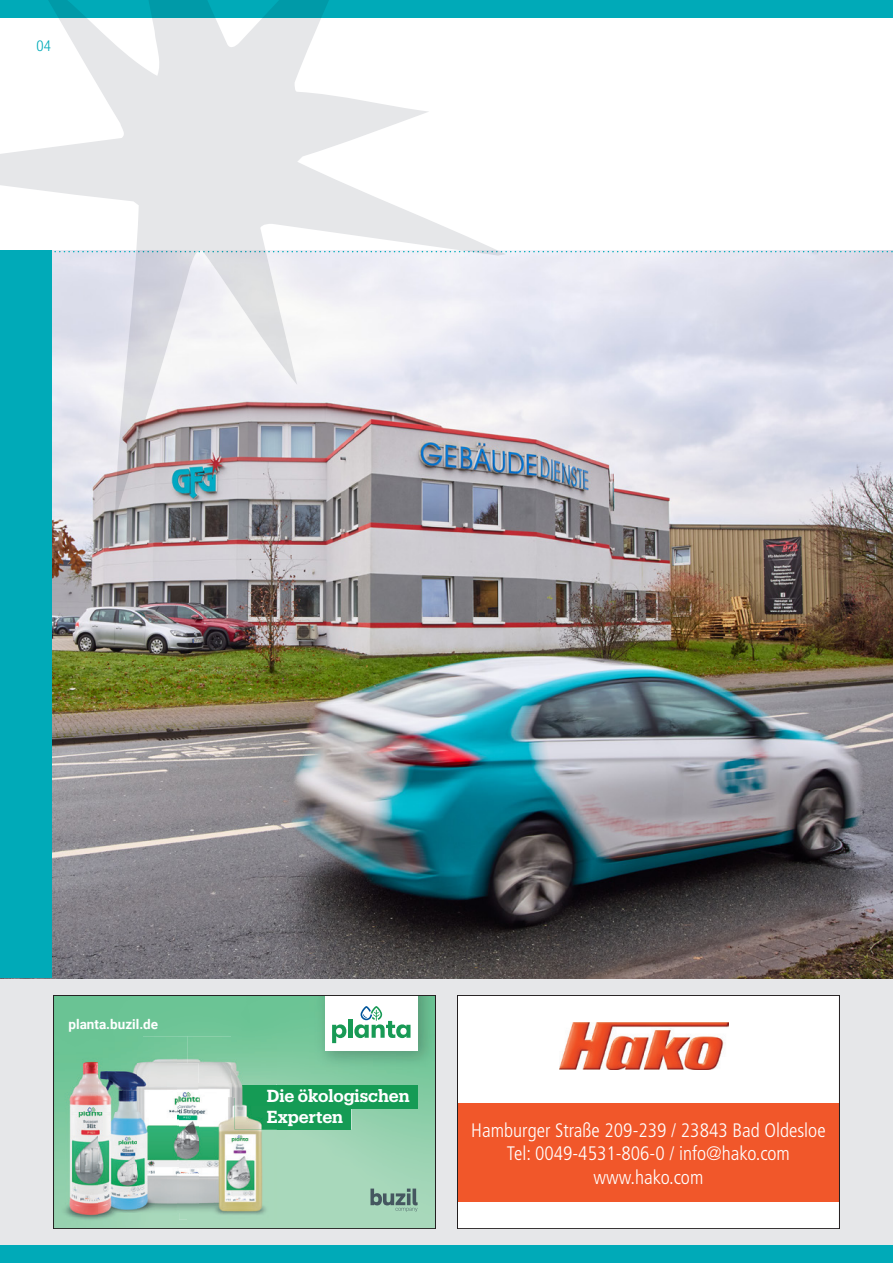
<style>
.page{position:relative;width:893px;height:1263px;background:#fff}
.page>*{position:absolute;margin:0;border:0;box-sizing:border-box;transform-origin:0 0}
.t1{font:300 condensed 19.5px/23.4px "Frutiger LT Std";color:#fff;text-align:center}
.t2{font:600 17.1px/20.5px "Produkt";color:#fff}
.t3{font:300 condensed 15px "Helvetica Neue LT Std";color:#00aab8}
.t4{font:700 13.5px "Roboto";color:#fff}
</style>
<div class="page">
<div style="left:0;top:978px;width:893px;height:268px;background:#e6e7e9"></div>
<div style="left:0;top:1246px;width:893px;height:17px;background:#00aab8"></div>
<img style="left:55px;top:997px;width:379px;height:230px">
<div style="left:234px;top:1085px;width:184px;height:24px;background:#159b55"></div>
<div style="left:234px;top:1106px;width:117px;height:23px;background:#159b55"></div>
<img style="left:98px;top:1036px;width:45px;height:16px">
<img style="left:143px;top:1036px;width:44px;height:27px">
<img style="left:187px;top:1036px;width:90px;height:47px">
<img style="left:198px;top:1083px;width:79px;height:96px">
<img style="left:98px;top:1225px;width:45px;height:1px">
<img style="left:177px;top:1213px;width:10px;height:12px">
<img style="left:187px;top:1220px;width:90px;height:5px">
<img style="left:234px;top:1085px;width:43px;height:21px">
<img style="left:98px;top:1063px;width:100px;height:50px">
<img style="left:98px;top:1113px;width:81px;height:100px">
<img style="left:55px;top:1052px;width:122px;height:11px">
<img style="left:55px;top:1213px;width:122px;height:12px">
<img style="left:55px;top:1063px;width:43px;height:150px">
<div style="left:277px;top:1129px;width:25px;height:91px;background:#a8d8bb"></div>
<img style="left:179px;top:1179px;width:98px;height:41px">
<img style="left:234px;top:1106px;width:43px;height:23px">
<img style="left:179px;top:1097px;width:19px;height:116px">
<img style="left:310px;top:997px;width:124px;height:77px">
<div style="left:325px;top:995px;width:93px;height:55px;background:#fff"></div>
<svg style="left:332px;top:1024px;width:14px;height:19px"></svg>
<hr style="left:348px;top:1019px;width:4px;height:19px;background:#189a55">
<svg style="left:354px;top:1006px;width:56px;height:32px"></svg>
<svg style="left:370px;top:1188px;width:48px;height:24px"></svg>
<div style="left:53px;top:995px;width:383px;height:234px;border:1px solid #231f20"></div>
<div style="left:457px;top:995px;width:383px;height:234px;background:#fff"></div>
<img style="left:559px;top:1023px;width:170px;height:46px">
<div style="left:457px;top:1103px;width:383px;height:99px;background:#f1572a"></div>
<div style="left:457px;top:995px;width:383px;height:234px;border:1px solid #231f20"></div>
<div style="left:0;top:0;width:893px;height:17px;background:#00aab8"></div>
<img style="left:51px;top:252px;width:842px;height:726px">
<svg style="left:506px;top:251px;width:387px;height:1px"></svg>
<svg style="left:0;top:0;width:506px;height:520px"></svg>
<div style="left:0;top:251px;width:51px;height:727px;background:#00aab8"></div>
<p class="t3" style="left:37px;top:37px;width:16px">04</p>
<p class="t4" style="left:68px;top:1015px;width:91px">planta.buzil.de</p>
<p class="t2" style="left:267px;top:1085px;width:144px">Die ökologischen<br>Experten</p>
<p class="t1" style="left:471px;top:1119px;width:356px">Hamburger Straße 209-239 / 23843 Bad Oldesloe<br>Tel: 0049-4531-806-0 / info@hako.com www.hako.com</p>
</div>
